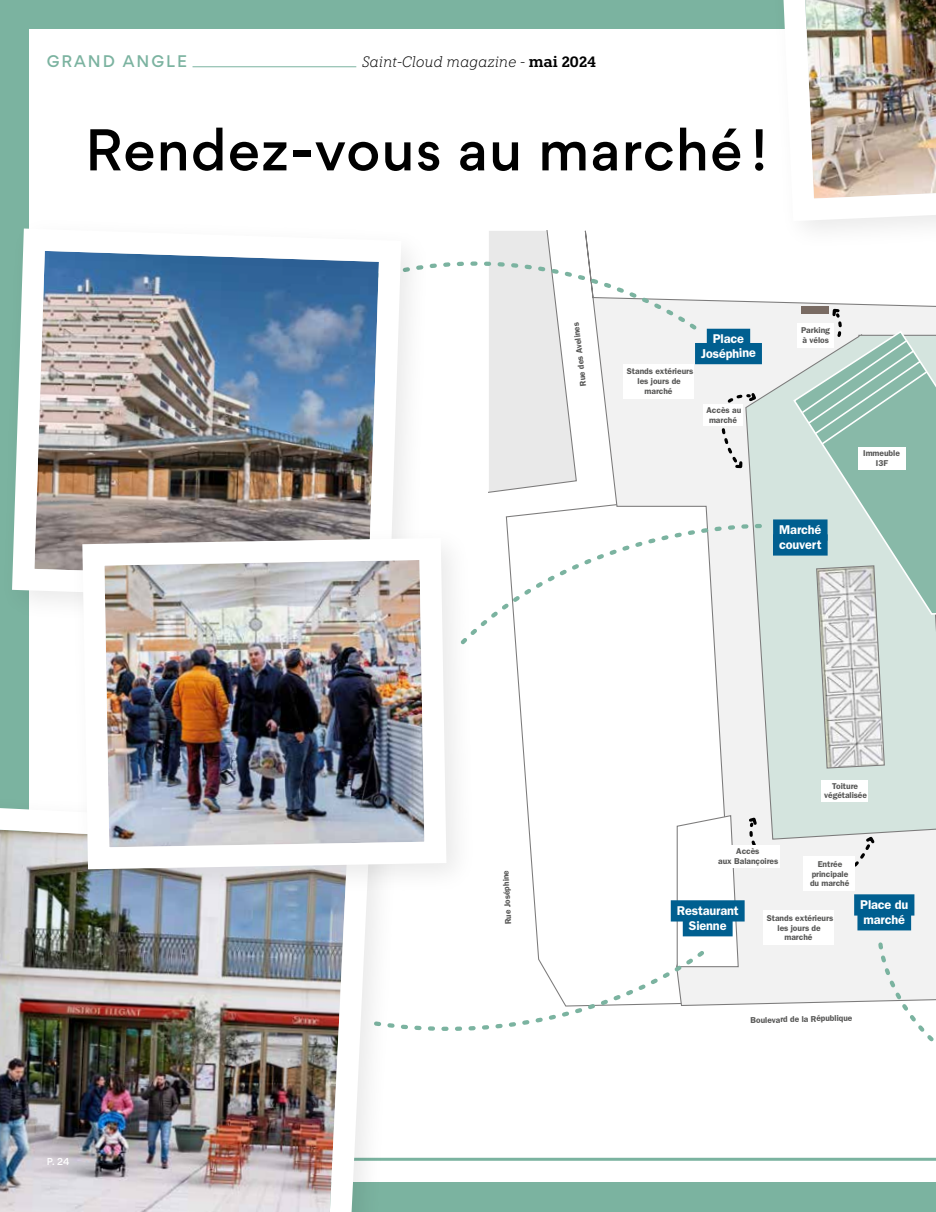
<style>
.page{position:relative;width:936px;height:1212px;background:#fff}
.page>*{position:absolute;margin:0;border:0;box-sizing:border-box;transform-origin:0 0}
.t1{font:500 52.5px "Gordita";letter-spacing:.02em;color:#000}
.t2{font:italic 300 15px "Knile";letter-spacing:-.01em;color:#000}
.t3{font:500 15px "Gordita";letter-spacing:.13em;color:#7bb3a0}
.t4{font:600 12.75px/14.9px "ITC Franklin Gothic Std";letter-spacing:-.015em;color:#fff;text-align:center}
.t5{font:500 9px "Gordita";color:#fff}
.t6{font:600 8.55px/9.6px "ITC Franklin Gothic Std";letter-spacing:-.005em;color:#575756;text-align:center}
.s1{font-weight:600;font-style:normal}
</style>
<div class="page">
<div style="left:0;top:0;width:935px;height:1212px;background:#7bb3a0"></div>
<div style="left:30px;top:30px;width:905px;height:1152px;background:#fff"></div>
<svg style="left:584px;top:299px;width:351px;height:706px"></svg>
<svg style="left:744px;top:333px;width:191px;height:507px"></svg>
<div style="left:854px;top:894px;width:60px;height:21px;background:#005f90"></div>
<div style="left:857px;top:909px;width:54px;height:21px;background:#005f90"></div>
<div style="left:773px;top:519px;width:54px;height:22px;background:#005f90"></div>
<div style="left:773px;top:534px;width:54px;height:22px;background:#005f90"></div>
<div style="left:706px;top:329px;width:44px;height:21px;background:#005f90"></div>
<div style="left:695px;top:343px;width:66px;height:21px;background:#005f90"></div>
<div style="left:703px;top:405px;width:39px;height:21px;background:#fff"></div>
<svg style="left:726px;top:390px;width:32px;height:14px"></svg>
<svg style="left:720px;top:427px;width:24px;height:43px"></svg>
<svg style="left:844px;top:834px;width:33px;height:41px"></svg>
<div style="left:670px;top:900px;width:74px;height:21px;background:#005f90"></div>
<svg style="left:746px;top:815px;width:13px;height:30px"></svg>
<div style="left:713px;top:845px;width:66px;height:22px;background:#fff"></div>
<div style="left:801px;top:306px;width:28px;height:7px;background:#796b63"></div>
<svg style="left:792px;top:307px;width:144px;height:508px"></svg>
<div style="left:803px;top:857px;width:52px;height:34px;background:#fff"></div>
<div style="left:763px;top:910px;width:70px;height:35px;background:#fff"></div>
<div style="left:857px;top:447px;width:48px;height:22px;background:#fff"></div>
<svg style="left:876px;top:940px;width:59px;height:102px"></svg>
<svg style="left:401px;top:814px;width:338px;height:217px"></svg>
<svg style="left:480px;top:522px;width:284px;height:126px"></svg>
<svg style="left:432px;top:230px;width:266px;height:270px"></svg>
<div style="left:768px;top:0;width:167px;height:252px;background:#fefefe"></div>
<img style="left:770px;top:0;width:165px;height:228px">
<hr style="left:192px;top:66px;width:164px;height:1px;background:#7bb3a0">
<hr style="left:85px;top:1158px;width:850px;height:3px;background:#7bb3a0">
<div style="left:0;top:792px;width:401px;height:420px;background:#000;opacity:.09"></div>
<img style="left:0;top:794px;width:381px;height:418px">
<div style="left:0;top:215px;width:432px;height:418px;background:#000;opacity:.09"></div>
<img style="left:1px;top:217px;width:411px;height:396px">
<div style="left:69px;top:524px;width:408px;height:377px;background:#000;opacity:.09"></div>
<img style="left:71px;top:527px;width:386px;height:353px">
<h2 class="t3" style="left:47px;top:50px;width:142px">GRAND ANGLE</h2>
<h2 class="t2" style="left:362px;top:53px;width:235px">Saint-Cloud magazine - <span class="s1">mai 2024</span></h2>
<h1 class="t1" style="left:85px;top:111px;width:683px">Rendez-vous au marché !</h1>
<p class="t6" style="left:578px;top:386px;width:66px;rotate:-97deg">Rue des Avelines</p>
<p class="t6" style="left:627px;top:367px;width:68px">Stands extérieurs les jours de marché</p>
<h3 class="t4" style="left:712px;top:331px;width:33px">Place</h3>
<h3 class="t4" style="left:701px;top:346px;width:56px;rotate:-1deg">Joséphine</h3>
<p class="t6" style="left:706px;top:406px;width:36px;text-align:left">Accès au marché</p>
<p class="t6" style="left:801px;top:326px;width:30px;text-align:left">Parking à vélos</p>
<h3 class="t4" style="left:779px;top:522px;width:44px;text-align:left">Marché couvert</h3>
<p class="t6" style="left:863px;top:448px;width:38px;line-height:10.2px">Immeuble<br>I3F</p>
<p class="t6" style="left:824px;top:781px;width:44px">Toiture végétalisée</p>
<p class="t5" style="left:47px;top:1155px;width:24px">P. 24</p>
<p class="t6" style="left:503px;top:924px;width:56px;rotate:-93deg">Rue Joséphine</p>
<p class="t6" style="left:718px;top:847px;width:62px">Accès<br>aux Balançoires</p>
<p class="t6" style="left:810px;top:859px;width:41px">Entrée principale du marché</p>
<p class="t6" style="left:766px;top:913px;width:68px">Stands extérieurs les jours de marché</p>
<h3 class="t4" style="left:676px;top:903px;width:63px">Restaurant<br>Sienne</h3>
<h3 class="t4" style="left:860px;top:897px;width:50px">Place du</h3>
<h3 class="t4" style="left:863px;top:912px;width:43px">marché</h3>
<p class="t6" style="left:750px;top:1016px;width:103px;rotate:-2deg">Boulevard de la République</p>
</div>
